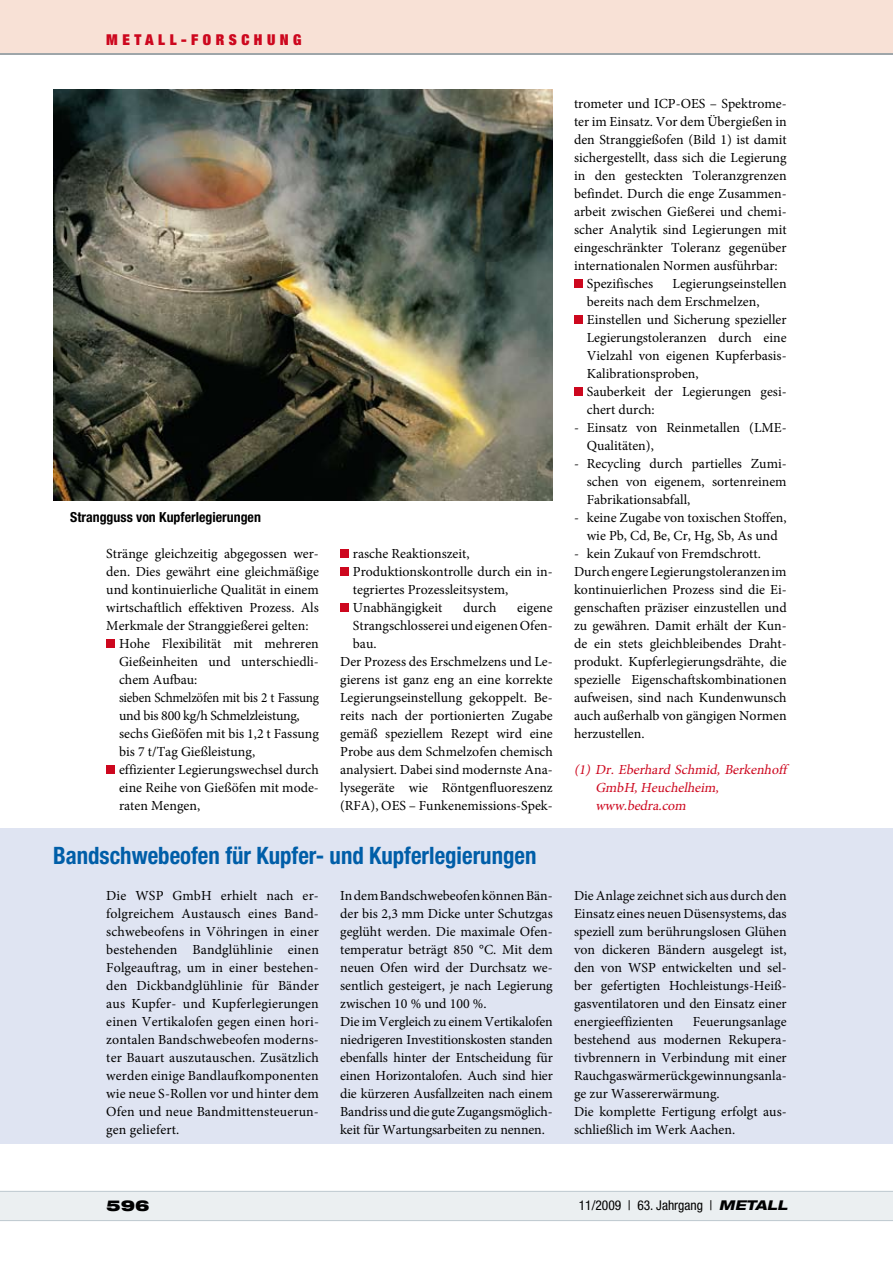
<style>
.page{position:relative;width:893px;height:1263px;background:#fff}
.page>*{position:absolute;margin:0;border:0;box-sizing:border-box;transform-origin:0 0}
.t1{font:700 condensed 24px "Helvetica Neue LT Std";color:#005ea8;scale:.95 1}
.t2{font:900 condensed 15px "Helvetica Neue LT Std";letter-spacing:.3em;color:#cd071e}
.t3{font:900 expanded 15px "Helvetica Neue LT Std";color:#000}
.t4{font:13.8px/18px "Minion Pro";color:#000}
.t5{font:italic 13.8px/18px "Minion Pro";color:#cd071e}
.t6{font:13.8px "Minion Pro";letter-spacing:-.02em;color:#000;scale:.95 1}
.t7{font:700 condensed 13.8px "Helvetica Neue LT Std";color:#000}
.t8{font:13.8px "Minion Pro";letter-spacing:-.02em;color:#000}
.t9{font:condensed 13.5px "Helvetica Neue LT Std";color:#000}
.s1{font-weight:800;font-style:italic;font-stretch:expanded}
</style>
<div class="page">
<div style="left:0;top:1191px;width:893px;height:29px;background:#ebeff1"></div>
<div style="left:0;top:0;width:893px;height:54px;background:#f8e1d6"></div>
<hr style="left:0;top:1191px;width:893px;height:1px;background:#bec9cf">
<hr style="left:0;top:1220px;width:893px;height:1px;background:#bec9cf">
<hr style="left:0;top:54px;width:893px;height:1px;background:#82939b">
<div style="left:106px;top:639px;width:9px;height:9px;background:#cd071e"></div>
<div style="left:106px;top:765px;width:9px;height:9px;background:#cd071e"></div>
<div style="left:340px;top:549px;width:9px;height:9px;background:#cd071e"></div>
<div style="left:340px;top:567px;width:9px;height:9px;background:#cd071e"></div>
<div style="left:340px;top:603px;width:9px;height:9px;background:#cd071e"></div>
<div style="left:574px;top:279px;width:9px;height:9px;background:#cd071e"></div>
<div style="left:574px;top:315px;width:9px;height:9px;background:#cd071e"></div>
<div style="left:574px;top:387px;width:9px;height:9px;background:#cd071e"></div>
<img style="left:53px;top:89px;width:500px;height:411px">
<div style="left:0;top:828px;width:893px;height:316px;background:#dfe4f2"></div>
<p class="t2" style="left:106px;top:30px;width:197px">METALL-FORSCHUNG</p>
<p class="t7" style="left:70px;top:509px;width:192px">Strangguss von Kupferlegierungen</p>
<p class="t4" style="left:106px;top:545px;width:214px">Stränge gleichzeitig abgegossen wer-</p>
<p class="t4" style="left:106px;top:563px;width:214px">den. Dies gewährt eine gleichmäßige</p>
<p class="t4" style="left:106px;top:581px;width:214px">und kontinuierliche Qualität in einem</p>
<p class="t4" style="left:106px;top:599px;width:214px">wirtschaftlich effektiven Prozess. Als</p>
<p class="t4" style="left:106px;top:617px;width:204px">Merkmale der Stranggießerei gelten:</p>
<p class="t4" style="left:119px;top:635px;width:201px">Hohe Flexibilität mit mehreren</p>
<p class="t4" style="left:119px;top:653px;width:201px">Gießeinheiten und unterschiedli-</p>
<p class="t4" style="left:119px;top:671px;width:80px">chem Aufbau:</p>
<p class="t6" style="left:119px;top:688px;width:212px">sieben Schmelzöfen mit bis 2 t Fassung</p>
<p class="t8" style="left:119px;top:706px;width:182px">und bis 800 kg/h Schmelzleistung,</p>
<p class="t4" style="left:119px;top:725px;width:201px">sechs Gießöfen mit bis 1,2 t Fassung</p>
<p class="t4" style="left:119px;top:743px;width:138px">bis 7 t/Tag Gießleistung,</p>
<p class="t4" style="left:119px;top:761px;width:201px">effizienter Legierungswechsel durch</p>
<p class="t4" style="left:119px;top:779px;width:201px">eine Reihe von Gießöfen mit mode-</p>
<p class="t4" style="left:119px;top:797px;width:83px">raten Mengen,</p>
<p class="t4" style="left:353px;top:545px;width:201px">rasche Reaktionszeit,<br>Produktionskontrolle durch ein in&shy;tegriertes Prozessleitsystem,<br>Unabhängigkeit</p>
<p class="t4" style="left:463px;top:599px;width:35px">durch</p>
<p class="t4" style="left:517px;top:599px;width:37px">eigene</p>
<p class="t4" style="left:353px;top:617px;width:201px">Strangschlosserei und eigenen Ofen-</p>
<p class="t4" style="left:353px;top:635px;width:25px">bau.</p>
<p class="t4" style="left:340px;top:653px;width:214px">Der Prozess des Erschmelzens und Le-</p>
<p class="t4" style="left:340px;top:671px;width:214px">gierens ist ganz eng an eine korrekte</p>
<p class="t4" style="left:340px;top:689px;width:214px">Legierungseinstellung gekoppelt. Be-</p>
<p class="t4" style="left:340px;top:707px;width:214px">reits nach der portionierten Zugabe</p>
<p class="t4" style="left:340px;top:725px;width:214px">gemäß speziellem Rezept wird eine</p>
<p class="t4" style="left:340px;top:743px;width:214px">Probe aus dem Schmelzofen chemisch</p>
<p class="t4" style="left:340px;top:761px;width:214px">analysiert. Dabei sind modernste Ana-</p>
<p class="t4" style="left:340px;top:779px;width:214px">lysegeräte wie Röntgenfluoreszenz</p>
<p class="t4" style="left:340px;top:797px;width:214px">(RFA), OES – Funkenemissions-Spek-</p>
<p class="t4" style="left:574px;top:95px;width:214px">trometer und ICP-OES – Spektrome-</p>
<p class="t4" style="left:574px;top:113px;width:214px">ter im Einsatz. Vor dem Übergießen in</p>
<p class="t4" style="left:574px;top:131px;width:214px">den Stranggießofen (Bild 1) ist damit</p>
<p class="t4" style="left:574px;top:149px;width:214px">sichergestellt, dass sich die Legierung</p>
<p class="t4" style="left:574px;top:167px;width:214px">in den gesteckten Toleranzgrenzen</p>
<p class="t4" style="left:574px;top:185px;width:214px">befindet. Durch die enge Zusammen-</p>
<p class="t4" style="left:574px;top:203px;width:214px">arbeit zwischen Gießerei und chemi-</p>
<p class="t4" style="left:574px;top:221px;width:214px">scher Analytik sind Legierungen mit</p>
<p class="t4" style="left:574px;top:239px;width:214px">eingeschränkter Toleranz gegenüber</p>
<p class="t4" style="left:574px;top:257px;width:205px">internationalen Normen ausführbar:</p>
<p class="t4" style="left:587px;top:275px;width:68px">Spezifisches</p>
<p class="t4" style="left:587px;top:275px;width:201px;text-indent:86px">Legierungseinstellen bereits nach dem Erschmelzen,<br>Einstellen und Sicherung spezieller<br>Legierungstoleranzen durch eine<br>Vielzahl von eigenen Kupferbasis-<br>Kalibrationsproben,<br>Sauberkeit der Legierungen gesi&shy;chert durch:</p>
<p class="t4" style="left:587px;top:419px;width:201px;text-indent:-13px">- Einsatz von Reinmetallen (LME-<br>Qualitäten),</p>
<p class="t4" style="left:587px;top:455px;width:201px;text-align:justify;text-indent:-13px">- Recycling durch partielles Zumi&shy;schen von eigenem, sortenreinem Fabrikationsabfall,</p>
<p class="t4" style="left:574px;top:509px;width:214px;text-align:center">- keine Zugabe von toxischen Stoffen, wie Pb, Cd, Be, Cr, Hg, Sb, As und</p>
<p class="t4" style="left:574px;top:545px;width:214px">- kein Zukauf von Fremdschrott.<br>Durch engere Legierungstoleranzen im kontinuierlichen Prozess sind die Ei&shy;genschaften präziser einzustellen und zu gewähren. Damit erhält der Kun&shy;de ein stets gleichbleibendes Draht&shy;produkt. Kupferlegierungsdrähte, die spezielle Eigenschaftskombinationen aufweisen, sind nach Kundenwunsch auch außerhalb von gängigen Normen herzustellen.</p>
<p class="t5" style="left:595px;top:761px;width:193px;text-indent:-21px">(1) Dr. Eberhard Schmid, Berkenhoff<br>GmbH,Heuchelheim, www.bedra.com</p>
<h1 class="t1" style="left:53px;top:841px;width:510px">Bandschwebeofen für Kupfer- und Kupferlegierungen</h1>
<p class="t4" style="left:106px;top:887px;width:214px;text-align:justify">Die WSP GmbH erhielt nach er&shy;folgreichem Austausch eines Band&shy;schwebeofens in Vöhringen in einer bestehenden Bandglühlinie einen Folgeauftrag, um in einer bestehen&shy;den Dickbandglühlinie für Bänder aus Kupfer- und Kupferlegierungen einen Vertikalofen gegen einen hori&shy;zontalen Bandschwebeofen moderns&shy;ter Bauart auszutauschen. Zusätzlich werden einige Bandlaufkomponenten wie neue S-Rollen vor und hinter dem Ofen und neue Bandmittensteuerun&shy;gen geliefert.</p>
<p class="t4" style="left:340px;top:887px;width:214px">In dem Bandschwebeofen können Bän&shy;der bis 2,3 mm Dicke unter Schutzgas geglüht werden. Die maximale Ofen&shy;temperatur beträgt 850 °C. Mit dem neuen Ofen wird der Durchsatz we&shy;sentlich gesteigert, je nach Legierung zwischen 10 % und 100 %.<br>Die im Vergleich zu einem Vertikalofen niedrigeren Investitionskosten standen ebenfalls hinter der Entscheidung für einen Horizontalofen. Auch sind hier die kürzeren Ausfallzeiten nach einem Bandriss und die gute Zugangsmöglich&shy;keit für Wartungsarbeiten zu nennen.</p>
<p class="t4" style="left:574px;top:887px;width:214px;text-align:justify">Die Anlage zeichnet sich aus durch den Einsatz eines neuen Düsensystems, das speziell zum berührungslosen Glühen von dickeren Bändern ausgelegt ist, den von WSP entwickelten und sel&shy;ber gefertigten Hochleistungs-Heiß&shy;gasventilatoren und den Einsatz einer energieeffizienten</p>
<p class="t4" style="left:574px;top:1013px;width:214px;text-indent:119px">Feuerungsanlage bestehend aus modernen Rekupera&shy;tivbrennern in Verbindung mit einer<br>Rauchgaswärmerückgewinnungsanla&shy;ge zur Wassererwärmung.<br>Die komplette Fertigung erfolgt aus&shy;schließlich im Werk Aachen.</p>
<p class="t3" style="left:106px;top:1196px;width:45px">596</p>
<p class="t9" style="left:579px;top:1197px;width:210px">11/2009 | 63. Jahrgang | <span class="s1">METALL</span></p>
</div>
